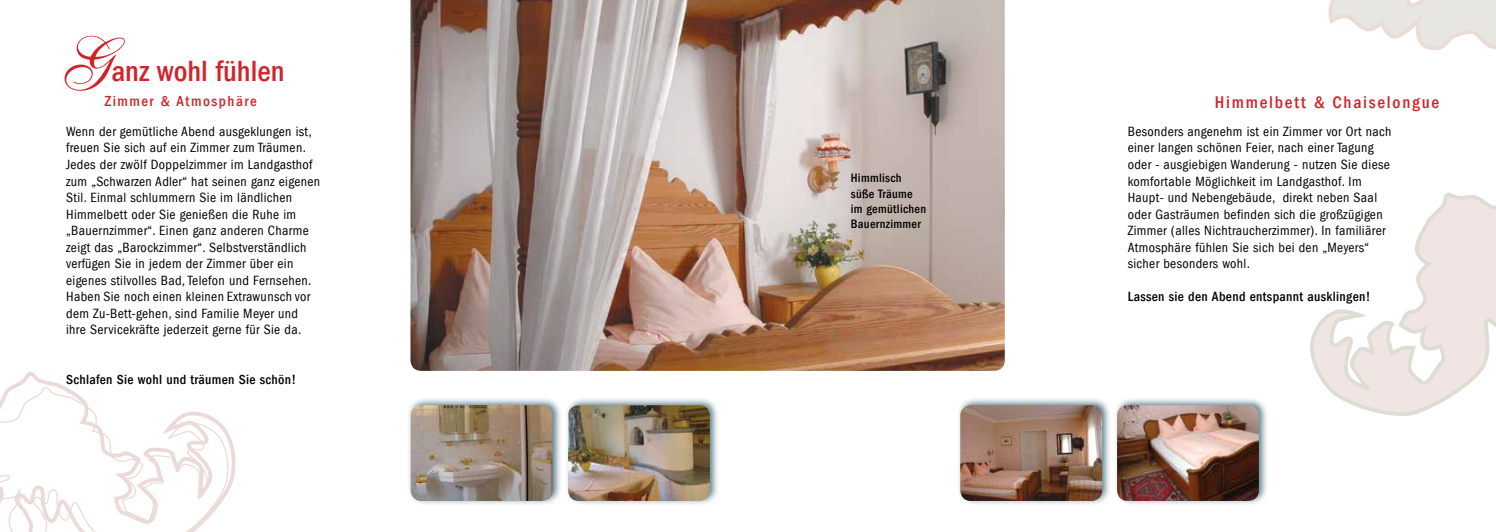
<style>
.page{position:relative;width:1496px;height:532px;background:#fff}
.page>*{position:absolute;margin:0;border:0;box-sizing:border-box;transform-origin:0 0}
.t1{font:500 condensed 30px "Franklin Gothic LT";color:#d2232a}
.t2{font:500 condensed 17.5px "Franklin Gothic LT";letter-spacing:.1em;color:#d2232a}
.t3{font:500 condensed 15px "Franklin Gothic LT";letter-spacing:.1em;color:#d2232a}
.t4{font:condensed 13.75px/16.5px "Franklin Gothic LT";letter-spacing:.025em;color:#000}
.t5{font:500 condensed 13.75px "Franklin Gothic LT";letter-spacing:.025em;color:#000}
.t6{font:500 condensed 12.5px/15px "Franklin Gothic LT";letter-spacing:.025em;color:#000}
.s1{font-family:"English 111 Vivace BT";font-weight:400;font-stretch:normal;font-size:60px}
</style>
<div class="page">
<svg style="left:1310px;top:192px;width:185px;height:224px"></svg>
<svg style="left:19px;top:372px;width:217px;height:114px"></svg>
<div style="left:407px;top:396px;width:155px;height:110px;background:#295567;opacity:.75"></div>
<img style="left:411px;top:405px;width:141px;height:95px">
<img style="left:410px;top:0;width:594px;height:371px">
<div style="left:956px;top:396px;width:155px;height:110px;background:#295567;opacity:.75"></div>
<img style="left:960px;top:405px;width:142px;height:95px">
<div style="left:1113px;top:396px;width:155px;height:110px;background:#295567;opacity:.75"></div>
<img style="left:1117px;top:405px;width:141px;height:95px">
<div style="left:564px;top:396px;width:155px;height:110px;background:#295567;opacity:.75"></div>
<img style="left:568px;top:405px;width:142px;height:95px">
<svg style="left:0;top:382px;width:231px;height:149px"></svg>
<svg style="left:1328px;top:0;width:167px;height:50px"></svg>
<h1 class="t1" style="left:57px;top:54px;width:229px"><span class="s1">G</span>anz wohl fühlen</h1>
<p class="t3" style="left:105px;top:92px;width:153px">Zimmer &amp; Atmosphäre</p>
<p class="t4" style="left:66px;top:123px;width:255px">Wenn der gemütliche Abend ausgeklungen ist, freuen Sie sich auf ein Zimmer zum Träumen.<br>Jedes der zwölf Doppelzimmer im Landgasthof zum „Schwarzen Adler“ hat seinen ganz eigenen Stil. Einmal schlummern Sie im ländlichen Himmelbett oder Sie genießen die Ruhe im „Bauernzimmer“. Einen ganz anderen Charme zeigt das „Barockzimmer“. Selbstverständlich verfügen Sie in jedem der Zimmer über ein eigenes stilvolles Bad, Telefon und Fernsehen.<br>Haben Sie noch einen kleinen Extrawunsch vor dem Zu-Bett-gehen, sind Familie Meyer und ihre Servicekräfte jederzeit gerne für Sie da.</p>
<p class="t5" style="left:66px;top:371px;width:231px">Schlafen Sie wohl und träumen Sie schön!</p>
<p class="t6" style="left:850px;top:171px;width:77px">Himmlisch süße Träume im gemütlichen<br>Bauernzimmer</p>
<p class="t2" style="left:1214px;top:92px;width:226px">Himmelbett &amp; Chaiselongue</p>
<p class="t4" style="left:1127px;top:123px;width:265px">Besonders angenehm ist ein Zimmer vor Ort nach einer langen schönen Feier, nach einer Tagung oder - ausgiebigen Wanderung - nutzen Sie diese komfortable Möglichkeit im Landgasthof. Im Haupt- und Nebengebäude, direkt neben Saal oder Gasträumen befinden sich die großzügigen Zimmer (alles Nichtraucherzimmer). In familiärer Atmosphäre fühlen Sie sich bei den „Meyers“ sicher besonders wohl.</p>
<p class="t5" style="left:1127px;top:288px;width:244px">Lassen sie den Abend entspannt ausklingen!</p>
</div>
